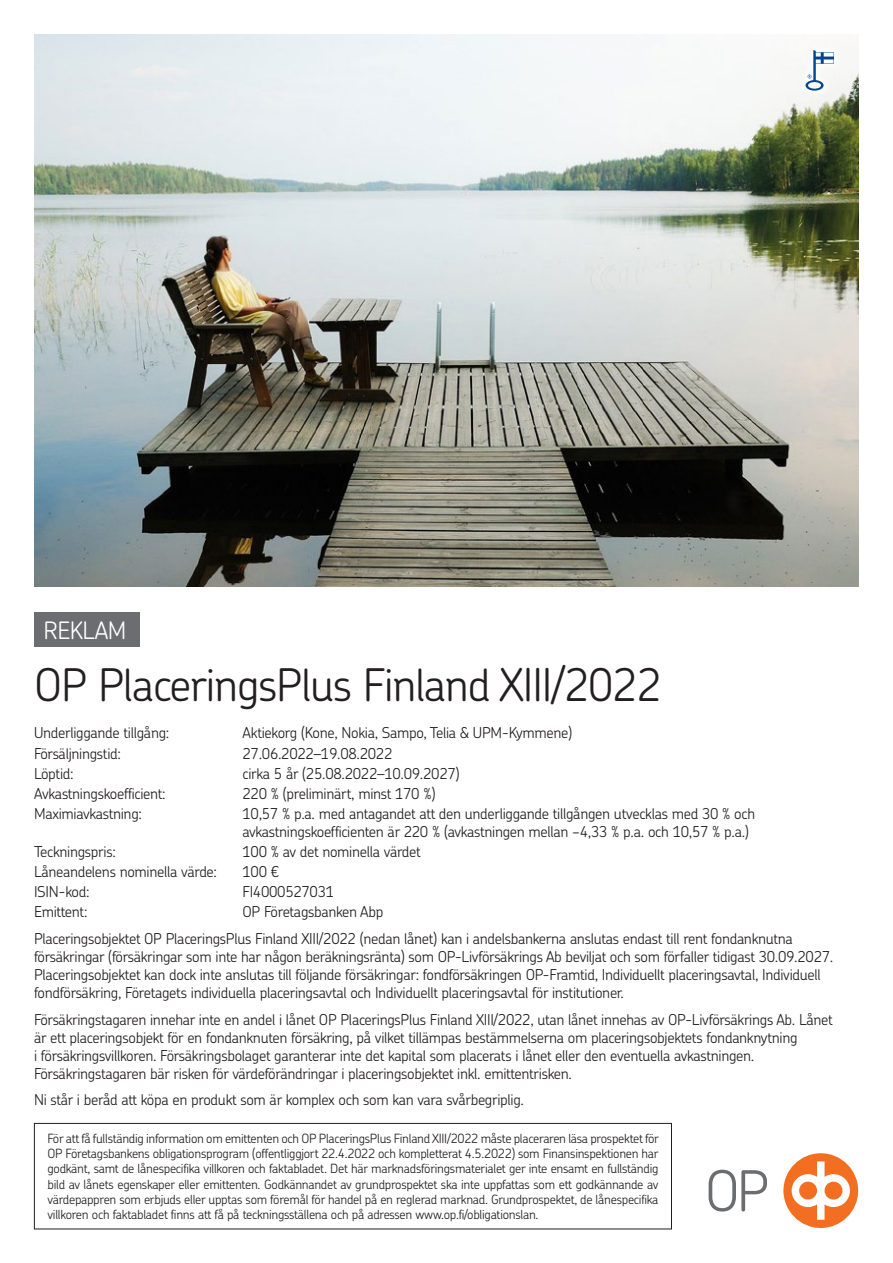
<style>
.page{position:relative;width:893px;height:1263px;background:#fff}
.page>*{position:absolute;margin:0;border:0;box-sizing:border-box;transform-origin:0 0}
.t1{font:300 45px "OP Chevin Pro";letter-spacing:-.025em;color:#231f20}
.t2{font:300 24px "OP Chevin Pro";letter-spacing:-.025em;color:#fff}
.t3{font:300 15px/18px "OP Chevin Pro";letter-spacing:-.02em;color:#231f20}
.t4{font:300 12.75px/15.3px "OP Chevin Pro";letter-spacing:-.02em;color:#231f20;text-align:justify}
</style>
<div class="page">
<img style="left:34px;top:34px;width:825px;height:553px">
<div style="left:798px;top:43px;width:44px;height:55px;background:#f7f7f6"></div>
<svg style="left:805px;top:50px;width:29px;height:41px"></svg>
<div style="left:34px;top:612px;width:105px;height:34px;background:#6c6d70"></div>
<div style="left:34px;top:1123px;width:638px;height:106px;border:1px solid #231f20"></div>
<svg style="left:709px;top:1170px;width:58px;height:41px"></svg>
<div style="left:783px;top:1153px;width:75px;height:75px;background:#f36e21;border-radius:50%"></div>
<svg style="left:792px;top:1161px;width:58px;height:59px"></svg>
<h2 class="t2" style="left:44px;top:614px;width:84px">REKLAM</h2>
<h1 class="t1" style="left:34px;top:655px;width:629px">OP PlaceringsPlus Finland XIII/2022</h1>
<p class="t3" style="left:34px;top:723px;width:137px">Underliggande tillgång:</p>
<p class="t3" style="left:243px;top:723px;width:331px">Aktiekorg (Kone, Nokia, Sampo, Telia &amp; UPM-Kymmene)</p>
<p class="t3" style="left:34px;top:744px;width:88px">Försäljningstid:</p>
<p class="t3" style="left:243px;top:744px;width:151px">27.06.2022–19.08.2022</p>
<p class="t3" style="left:34px;top:764px;width:41px">Löptid:</p>
<p class="t3" style="left:243px;top:764px;width:219px">cirka 5 år (25.08.2022–10.09.2027)</p>
<p class="t3" style="left:34px;top:784px;width:133px">Avkastningskoefficient:</p>
<p class="t3" style="left:243px;top:784px;width:194px">220 % (preliminärt, minst 170 %)</p>
<p class="t3" style="left:34px;top:804px;width:109px">Maximiavkastning:</p>
<p class="t3" style="left:243px;top:804px;width:514px">10,57 % p.a. med antagandet att den underliggande tillgången utvecklas med 30 % och avkastningskoefficienten är 220 % (avkastningen mellan −4,33 % p.a. och 10,57 % p.a.)</p>
<p class="t3" style="left:34px;top:842px;width:83px">Teckningspris:</p>
<p class="t3" style="left:243px;top:842px;width:180px">100 % av det nominella värdet</p>
<p class="t3" style="left:34px;top:862px;width:185px">Låneandelens nominella värde:</p>
<p class="t3" style="left:243px;top:862px;width:38px">100 €</p>
<p class="t3" style="left:34px;top:882px;width:57px">ISIN-kod:</p>
<p class="t3" style="left:243px;top:882px;width:93px">FI4000527031</p>
<p class="t3" style="left:34px;top:902px;width:55px">Emittent:</p>
<p class="t3" style="left:34px;top:898px;width:760px;line-height:26.5px;text-indent:208px">OP Företagsbanken Abp<br>Placeringsobjektet OP PlaceringsPlus Finland XIII/2022 (nedan lånet) kan i andelsbankerna anslutas endast till rent fondanknutna</p>
<p class="t3" style="left:34px;top:947px;width:801px">försäkringar (försäkringar som inte har någon beräkningsränta) som OP-Livförsäkrings Ab beviljat och som förfaller tidigast 30.09.2027.<br>Placeringsobjektet kan dock inte anslutas till följande försäkringar: fondförsäkringen OP-Framtid, Individuellt placeringsavtal, Individuell fondförsäkring, Företagets individuella placeringsavtal och Individuellt placeringsavtal för institutioner.</p>
<p class="t3" style="left:34px;top:1009px;width:800px">Försäkringstagaren innehar inte en andel i lånet OP PlaceringsPlus Finland XIII/2022, utan lånet innehas av OP-Livförsäkrings Ab. Lånet är ett placeringsobjekt för en fondanknuten försäkring, på vilket tillämpas bestämmelserna om placeringsobjektets fondanknytning<br>i försäkringsvillkoren. Försäkringsbolaget garanterar inte det kapital som placerats i lånet eller den eventuella avkastningen.<br>Försäkringstagaren bär risken för värdeförändringar i placeringsobjektet inkl. emittentrisken.</p>
<p class="t3" style="left:34px;top:1090px;width:492px">Ni står i beråd att köpa en produkt som är komplex och som kan vara svårbegriplig.</p>
<p class="t4" style="left:48px;top:1130px;width:613px">För att få fullständig information om emittenten och OP PlaceringsPlus Finland XIII/2022 måste placeraren läsa prospektet för OP Företagsbankens obligationsprogram (offentliggjort 22.4.2022 och kompletterat 4.5.2022) som Finansinspektionen har godkänt, samt de lånespecifika villkoren och faktabladet. Det här marknadsföringsmaterialet ger inte ensamt en fullständig bild av lånets egenskaper eller emittenten. Godkännandet av grundprospektet ska inte uppfattas som ett godkännande av värdepappren som erbjuds eller upptas som föremål för handel på en reglerad marknad. Grundprospektet, de lånespecifika villkoren och faktabladet finns att få på teckningsställena och på adressen www.op.fi/obligationslan.</p>
</div>
